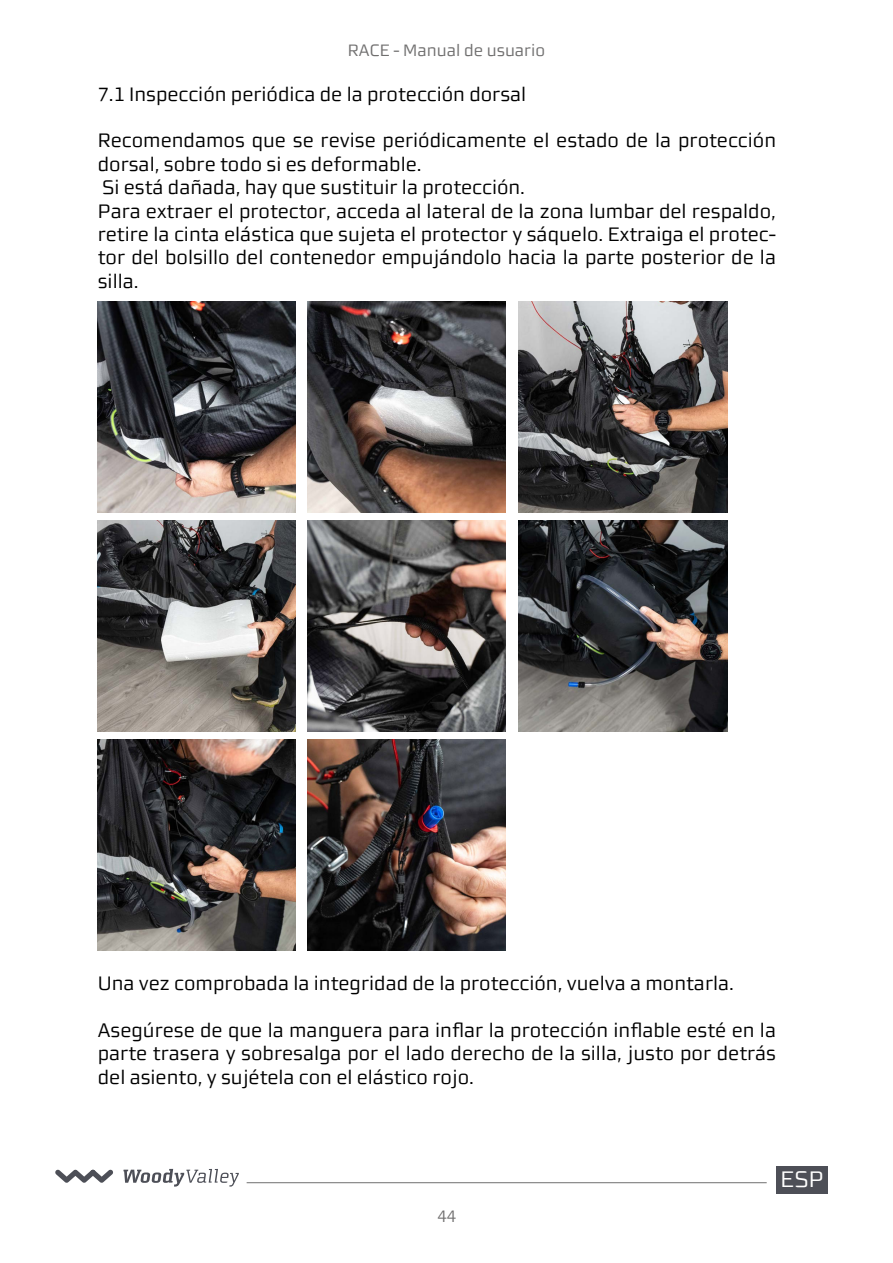
<style>
.page{position:relative;width:893px;height:1263px;background:#fff}
.page>*{position:absolute;margin:0;border:0;box-sizing:border-box;transform-origin:0 0}
.t1{font:22.5px "Morgan Sans Lining";color:#fff}
.t2{font:19.5px/23.4px "Morgan Sans Lining";color:#000}
.t3{font:16.5px "Morgan Sans Lining";color:#706f6f}
</style>
<div class="page">
<hr style="left:247px;top:1182px;width:520px;height:1px;background:#706f6f">
<svg style="left:123px;top:1169px;width:116px;height:17px"></svg>
<svg style="left:55px;top:1169px;width:58px;height:14px"></svg>
<div style="left:776px;top:1166px;width:51px;height:28px;background:#4d4f57"></div>
<img style="left:518px;top:302px;width:209px;height:211px">
<img style="left:518px;top:521px;width:209px;height:211px">
<img style="left:98px;top:521px;width:197px;height:211px">
<img style="left:98px;top:740px;width:197px;height:211px">
<img style="left:308px;top:302px;width:197px;height:211px">
<img style="left:308px;top:521px;width:197px;height:211px">
<img style="left:308px;top:740px;width:197px;height:211px">
<img style="left:98px;top:302px;width:197px;height:211px">
<p class="t3" style="left:348px;top:41px;width:199px">RACE - Manual de usuario</p>
<p class="t2" style="left:98px;top:82px;width:430px">7.1 Inspección periódica de la protección dorsal</p>
<p class="t2" style="left:98px;top:129px;width:680px">Recomendamos que se revise periódicamente el estado de la protección dorsal, sobre todo si es deformable.<br>Si está dañada, hay que sustituir la protección.<br>Para extraer el protector, acceda al lateral de la zona lumbar del respaldo, retire la cinta elástica que sujeta el protector y sáquelo. Extraiga el protec&shy;tor del bolsillo del contenedor empujándolo hacia la parte posterior de la silla.</p>
<p class="t2" style="left:98px;top:971px;width:638px">Una vez comprobada la integridad de la protección, vuelva a montarla.</p>
<p class="t2" style="left:98px;top:1018px;width:680px;text-align:justify">Asegúrese de que la manguera para inflar la protección inflable esté en la parte trasera y sobresalga por el lado derecho de la silla, justo por detrás del asiento, y sujétela con el elástico rojo.</p>
<p class="t3" style="left:437px;top:1207px;width:20px">44</p>
<p class="t1" style="left:780px;top:1166px;width:45px">ESP</p>
</div>
